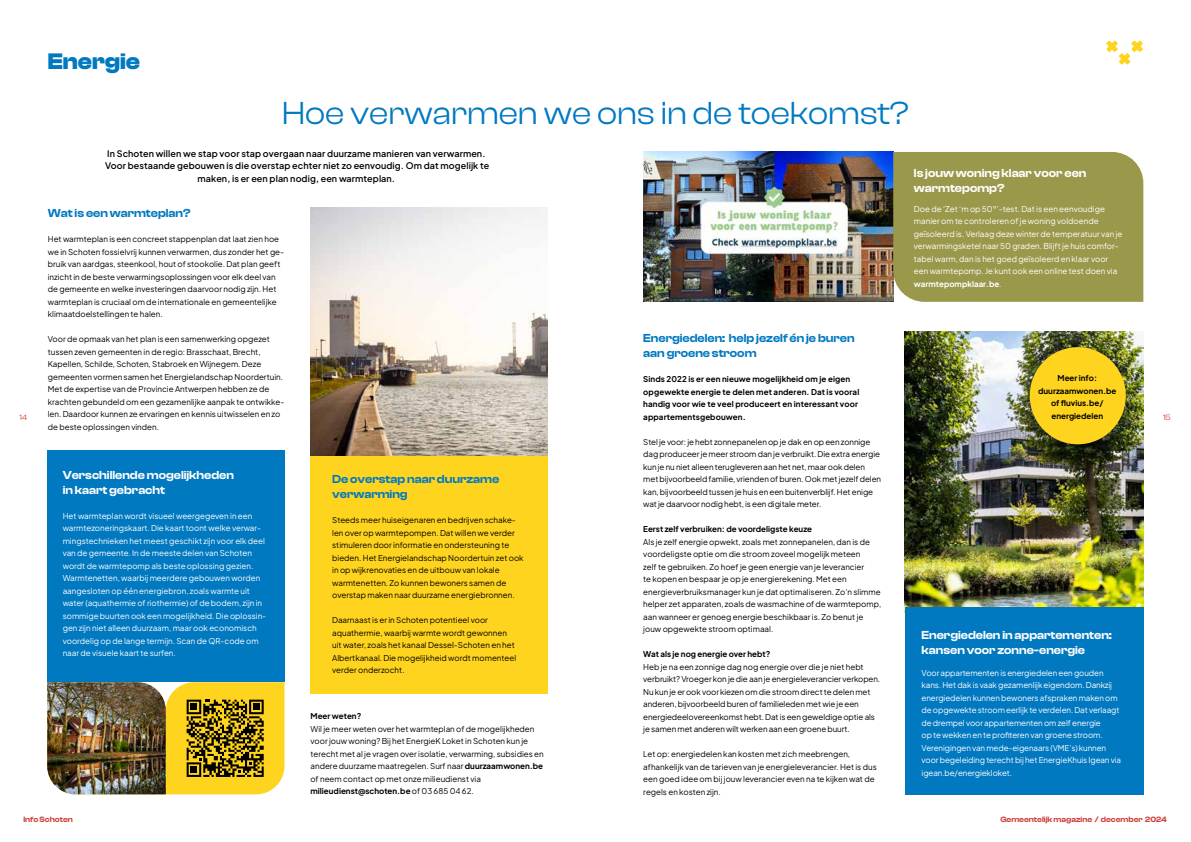
<style>
.page{position:relative;width:1191px;height:842px;background:#fff}
.page>*{position:absolute;margin:0;border:0;box-sizing:border-box;transform-origin:0 0}
.t1{font:33px "Clash Display";color:#0079c1}
.t2{font:700 23.3px "Clash Display";color:#0079c1}
.t3{font:600 12px/15px "Clash Display";color:#fff}
.t4{font:600 12px/15px "Clash Display";color:#0079c1}
.t5{font:600 9px/12.5px "Plus Jakarta Sans";letter-spacing:.01em;color:#000;text-align:center}
.t6{font:8px/12.5px "Plus Jakarta Sans";color:#000}
.t7{font:8px/12.5px "Plus Jakarta Sans";color:#fff}
.t8{font:700 8px/12.5px "Plus Jakarta Sans";letter-spacing:.01em;color:#000}
.t9{font:600 8px "Clash Display";color:#cf3e37}
.t10{font:8px "Clash Display";color:#cf3e37}
.s1{font-weight:700}
</style>
<div class="page">
<img style="left:904px;top:332px;width:239px;height:275px">
<svg style="left:1106px;top:40px;width:37px;height:25px"></svg>
<div style="left:47px;top:451px;width:237px;height:231px;background:#0079c1"></div>
<div style="left:310px;top:456px;width:238px;height:237px;background:#ffd41f"></div>
<div style="left:904px;top:607px;width:239px;height:188px;background:#0079c1"></div>
<img style="left:310px;top:207px;width:238px;height:249px">
<div style="left:1029px;top:347px;width:96px;height:97px;background:#ffd41f;border-radius:50%"></div>
<img style="left:643px;top:152px;width:250px;height:150px">
<div style="left:893px;top:152px;width:250px;height:150px;background:#9a994b"></div>
<img style="left:47px;top:682px;width:237px;height:112px">
<h2 class="t2" style="left:48px;top:48px;width:94px">Energie</h2>
<h1 class="t1" style="left:282px;top:94px;width:628px">Hoe verwarmen we ons in de toekomst?</h1>
<p class="t5" style="left:105px;top:146px;width:386px">In Schoten willen we stap voor stap overgaan naar duurzame manieren van verwarmen.<br>Voor bestaande gebouwen is die overstap echter niet zo eenvoudig. Om dat mogelijk te maken, is er een plan nodig, een warmteplan.</p>
<h3 class="t3" style="left:914px;top:166px;width:174px">Is jouw woning klaar voor een warmtepomp?</h3>
<p class="t7" style="left:914px;top:202px;width:210px">Doe de ‘Zet ‘m op 50°’-test. Dat is een eenvoudige manier om te controleren of je woning voldoende geïsoleerd is. Verlaag deze winter de temperatuur van je verwarmingsketel naar 50 graden. Blijft je huis comfor&shy;tabel warm, dan is het goed geïsoleerd en klaar voor een warmtepomp. Je kunt ook een online test doen via <span class="s1">warmtepompklaar.be</span>.</p>
<h3 class="t4" style="left:48px;top:206px;width:144px">Wat is een warmteplan?</h3>
<p class="t6" style="left:48px;top:232px;width:238px">Het warmteplan is een concreet stappenplan dat laat zien hoe we in Schoten fossielvrij kunnen verwarmen, dus zonder het ge&shy;bruik van aardgas, steenkool, hout of stookolie. Dat plan geeft inzicht in de beste verwarmingsoplossingen voor elk deel van de gemeente en welke investeringen daarvoor nodig zijn. Het warmteplan is cruciaal om de internationale en gemeentelijke klimaatdoelstellingen te halen.</p>
<p class="t6" style="left:48px;top:332px;width:238px">Voor de opmaak van het plan is een samenwerking opgezet tussen zeven gemeenten in de regio: Brasschaat, Brecht, Kapellen, Schilde, Schoten, Stabroek en Wijnegem. Deze gemeenten vormen samen het Energielandschap Noordertuin.<br>Met de expertise van de Provincie Antwerpen hebben ze de krachten gebundeld om een gezamenlijke aanpak te ontwikke&shy;len. Daardoor kunnen ze ervaringen en kennis uitwisselen en zo de beste oplossingen vinden.</p>
<h3 class="t3" style="left:63px;top:467px;width:173px">Verschillende mogelijkheden in kaart gebracht</h3>
<p class="t7" style="left:63px;top:509px;width:205px">Het warmteplan wordt visueel weergegeven in een warmtezoneringskaart. Die kaart toont welke verwar&shy;mingstechnieken het meest geschikt zijn voor elk deel van de gemeente. In de meeste delen van Schoten wordt de warmtepomp als beste oplossing gezien.<br>Warmtenetten, waarbij meerdere gebouwen worden aangesloten op één energiebron, zoals warmte uit water (aquathermie of riothermie) of de bodem, zijn in sommige buurten ook een mogelijkheid. Die oplossin&shy;gen zijn niet alleen duurzaam, maar ook economisch voordelig op de lange termijn. Scan de QR-code om naar de visuele kaart te surfen.</p>
<h3 class="t4" style="left:643px;top:331px;width:213px">Energiedelen: help jezelf én je buren aan groene stroom</h3>
<p class="t8" style="left:643px;top:372px;width:217px">Sinds 2022 is er een nieuwe mogelijkheid om je eigen opgewekte energie te delen met anderen. Dat is vooral handig voor wie te veel produceert en interessant voor appartementsgebouwen.</p>
<p class="t6" style="left:643px;top:435px;width:239px">Stel je voor: je hebt zonnepanelen op je dak en op een zonnige dag produceer je meer stroom dan je verbruikt. Die extra energie kun je nu niet alleen terugleveren aan het net, maar ook delen met bijvoorbeeld familie, vrienden of buren. Ook met jezelf delen kan, bijvoorbeeld tussen je huis en een buitenverblijf. Het enige wat je daarvoor nodig hebt, is een digitale meter.</p>
<p class="t8" style="left:643px;top:522px;width:170px">Eerst zelf verbruiken: de voordeligste keuze</p>
<p class="t6" style="left:643px;top:535px;width:239px">Als je zelf energie opwekt, zoals met zonnepanelen, dan is de voordeligste optie om die stroom zoveel mogelijk meteen<br>zelf te gebruiken. Zo hoef je geen energie van je leverancier<br>te kopen en bespaar je op je energierekening. Met een energieverbruiksmanager kun je dat optimaliseren. Zo’n slimme helper zet apparaten, zoals de wasmachine of de warmtepomp, aan wanneer er genoeg energie beschikbaar is. Zo benut je jouw opgewekte stroom optimaal.</p>
<p class="t8" style="left:643px;top:647px;width:129px">Wat als je nog energie over hebt?</p>
<p class="t6" style="left:643px;top:660px;width:238px">Heb je na een zonnige dag nog energie over die je niet hebt verbruikt? Vroeger kon je die aan je energieleverancier verkopen.<br>Nu kun je er ook voor kiezen om die stroom direct te delen met anderen, bijvoorbeeld buren of familieleden met wie je een energiedeelovereenkomst hebt. Dat is een geweldige optie als je samen met anderen wilt werken aan een groene buurt.</p>
<p class="t6" style="left:643px;top:747px;width:235px">Let op: energiedelen kan kosten met zich meebrengen, afhankelijk van de tarieven van je energieleverancier. Het is dus een goed idee om bij jouw leverancier even na te kijken wat de regels en kosten zijn.</p>
<p class="t8" style="left:1038px;top:371px;width:80px;text-align:center">Meer info: duurzaamwonen.be of fluvius.be/ energiedelen</p>
<p class="t10" style="left:20px;top:413px;width:9px">14</p>
<p class="t10" style="left:1163px;top:413px;width:9px">15</p>
<h3 class="t4" style="left:332px;top:472px;width:168px">De overstap naar duurzame verwarming</h3>
<p class="t6" style="left:332px;top:513px;width:193px">Steeds meer huiseigenaren en bedrijven schake&shy;len over op warmtepompen. Dat willen we verder stimuleren door informatie en ondersteuning te bieden. Het Energielandschap Noordertuin zet ook in op wijkrenovaties en de uitbouw van lokale warmtenetten. Zo kunnen bewoners samen de overstap maken naar duurzame energiebronnen.</p>
<p class="t6" style="left:332px;top:613px;width:185px">Daarnaast is er in Schoten potentieel voor aquathermie, waarbij warmte wordt gewonnen uit water, zoals het kanaal Dessel-Schoten en het Albertkanaal. Die mogelijkheid wordt momenteel verder onderzocht.</p>
<h3 class="t3" style="left:921px;top:628px;width:192px">Energiedelen in appartementen: kansen voor zonne-energie</h3>
<p class="t7" style="left:921px;top:666px;width:201px">Voor appartementen is energiedelen een gouden kans. Het dak is vaak gezamenlijk eigendom. Dankzij energiedelen kunnen bewoners afspraken maken om de opgewekte stroom eerlijk te verdelen. Dat verlaagt de drempel voor appartementen om zelf energie<br>op te wekken en te profiteren van groene stroom.<br>Verenigingen van mede-eigenaars (VME’s) kunnen voor begeleiding terecht bij het EnergieKhuis Igean via igean.be/energiekloket.</p>
<p class="t8" style="left:310px;top:709px;width:52px">Meer weten?</p>
<p class="t6" style="left:310px;top:722px;width:235px">Wil je meer weten over het warmteplan of de mogelijkheden voor jouw woning? Bij het EnergieK Loket in Schoten kun je terecht met al je vragen over isolatie, verwarming, subsidies en andere duurzame maatregelen. Surf naar <span class="s1">duurzaamwonen.be </span>of neem contact op met onze milieudienst via <span class="s1">milieudienst@schoten.be</span> of 03 685 04 62.</p>
<p class="t9" style="left:23px;top:815px;width:51px">Info Schoten</p>
<p class="t9" style="left:1000px;top:815px;width:168px">Gemeentelijk magazine / december 2024</p>
</div>
